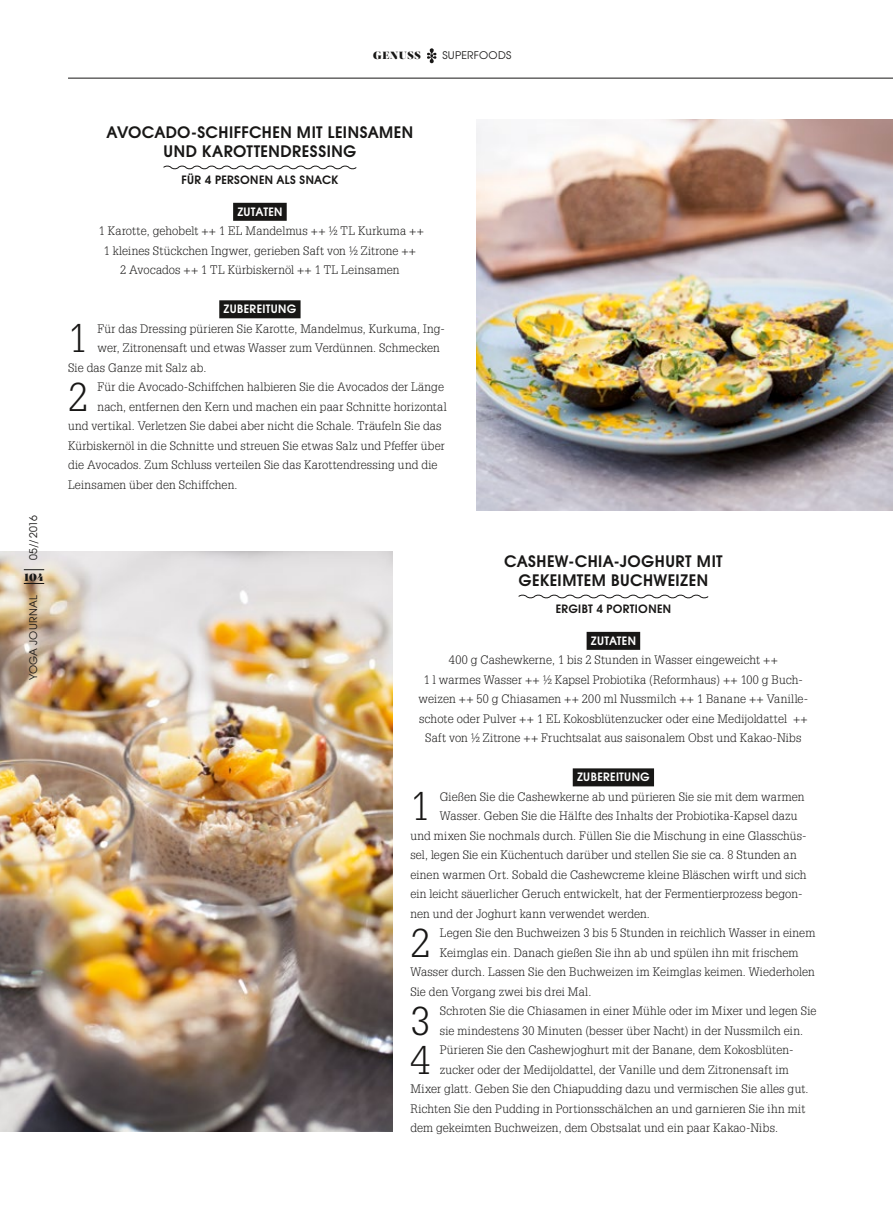
<style>
.page{position:relative;width:893px;height:1212px;background:#fff}
.page>*{position:absolute;margin:0;border:0;box-sizing:border-box;transform-origin:0 0}
.t1{font:300 39.3px "Glypha";color:#181716}
.t2{font:600 16.5px/19.5px "Avant Garde Two BQ";letter-spacing:.03em;color:#181716;text-align:center}
.t3{font:300 12px/19.5px "Glypha";letter-spacing:.01em;color:#181716;text-align:center}
.t4{font:600 12px "Avant Garde Two BQ";letter-spacing:.03em;color:#181716}
.t5{font:600 12px "Avant Garde Two BQ";letter-spacing:.025em;color:#fff}
.t6{font:10.5px "Avant Garde";letter-spacing:.025em;color:#181716}
.t7{font:10.5px "Salome";letter-spacing:.065em;color:#181716}
</style>
<div class="page">
<svg style="left:518px;top:594px;width:191px;height:5px"></svg>
<div style="left:587px;top:632px;width:53px;height:18px;background:#181716"></div>
<div style="left:573px;top:768px;width:81px;height:18px;background:#181716"></div>
<div style="left:233px;top:203px;width:54px;height:18px;background:#181716"></div>
<div style="left:219px;top:300px;width:82px;height:18px;background:#181716"></div>
<svg style="left:163px;top:165px;width:194px;height:5px"></svg>
<img style="left:476px;top:119px;width:417px;height:392px">
<img style="left:0;top:552px;width:392px;height:579px">
<hr style="left:68px;top:78px;width:825px;height:1px;background:#181716">
<svg style="left:427px;top:48px;width:9px;height:15px"></svg>
<svg style="left:24px;top:569px;width:20px;height:1px"></svg>
<svg style="left:24px;top:583px;width:20px;height:1px"></svg>
<p class="t7" style="left:373px;top:49px;width:49px">GENUSS</p>
<p class="t6" style="left:442px;top:49px;width:70px">SUPERFOODS</p>
<p class="t6" style="left:27px;top:560px;width:46px;rotate:-90deg">05//2016</p>
<p class="t7" style="left:24px;top:570px;width:21px">104</p>
<p class="t6" style="left:27px;top:680px;width:86px;rotate:-90deg">YOGA JOURNAL</p>
<h2 class="t2" style="left:107px;top:122px;width:308px">AVOCADO-SCHIFFCHEN MIT LEINSAMEN<br>UND KAROTTENDRESSING</h2>
<p class="t4" style="left:182px;top:173px;width:158px">FÜR 4 PERSONEN ALS SNACK</p>
<p class="t5" style="left:237px;top:204px;width:47px">ZUTATEN</p>
<p class="t3" style="left:99px;top:221px;width:326px">1 Karotte, gehobelt ++ 1 EL Mandelmus ++ ½ TL Kurkuma ++<br>1 kleines Stückchen Ingwer, gerieben Saft von ½ Zitrone ++<br>2 Avocados ++ 1 TL Kürbiskernöl ++ 1 TL Leinsamen</p>
<p class="t5" style="left:224px;top:302px;width:74px">ZUBEREITUNG</p>
<h1 class="t1" style="left:68px;top:316px;width:21px">1</h1>
<p class="t3" style="left:97px;top:318px;width:349px">Für das Dressing pürieren Sie Karotte, Mandelmus, Kurkuma, Ing-</p>
<p class="t3" style="left:97px;top:338px;width:344px">wer, Zitronensaft und etwas Wasser zum Verdünnen. Schmecken</p>
<p class="t3" style="left:68px;top:357px;width:140px">Sie das Ganze mit Salz ab.</p>
<h1 class="t1" style="left:68px;top:374px;width:21px">2</h1>
<p class="t3" style="left:97px;top:377px;width:348px">Für die Avocado-Schiffchen halbieren Sie die Avocados der Länge</p>
<p class="t3" style="left:97px;top:396px;width:351px">nach, entfernen den Kern und machen ein paar Schnitte horizontal</p>
<p class="t3" style="left:68px;top:416px;width:375px">und vertikal. Verletzen Sie dabei aber nicht die Schale. Träufeln Sie das</p>
<p class="t3" style="left:68px;top:435px;width:378px">Kürbiskernöl in die Schnitte und streuen Sie etwas Salz und Pfeffer über</p>
<p class="t3" style="left:68px;top:455px;width:371px">die Avocados. Zum Schluss verteilen Sie das Karottendressing und die</p>
<p class="t3" style="left:68px;top:474px;width:171px">Leinsamen über den Schiffchen.</p>
<h2 class="t2" style="left:504px;top:551px;width:220px">CASHEW-CHIA-JOGHURT MIT<br>GEKEIMTEM BUCHWEIZEN</h2>
<p class="t4" style="left:556px;top:602px;width:117px">ERGIBT 4 PORTIONEN</p>
<p class="t5" style="left:591px;top:633px;width:47px">ZUTATEN</p>
<p class="t3" style="left:418px;top:650px;width:391px">400 g Cashewkerne, 1 bis 2 Stunden in Wasser eingeweicht ++<br>1 l warmes Wasser ++ ½ Kapsel Probiotika (Reformhaus) ++ 100 g Buch&shy;weizen ++ 50 g Chiasamen ++ 200 ml Nussmilch ++ 1 Banane ++ Vanille&shy;schote oder Pulver ++ 1 EL Kokosblütenzucker oder eine Medijoldattel ++ Saft von ½ Zitrone ++ Fruchtsalat aus saisonalem Obst und Kakao-Nibs</p>
<p class="t5" style="left:577px;top:770px;width:74px">ZUBEREITUNG</p>
<h1 class="t1" style="left:410px;top:784px;width:21px">1</h1>
<p class="t3" style="left:440px;top:786px;width:366px">Gießen Sie die Cashewkerne ab und pürieren Sie sie mit dem warmen</p>
<p class="t3" style="left:440px;top:806px;width:359px">Wasser. Geben Sie die Hälfte des Inhalts der Probiotika-Kapsel dazu</p>
<p class="t3" style="left:410px;top:825px;width:398px">und mixen Sie nochmals durch. Füllen Sie die Mischung in eine Glasschüs-</p>
<p class="t3" style="left:410px;top:845px;width:388px">sel, legen Sie ein Küchentuch darüber und stellen Sie sie ca. 8 Stunden an</p>
<p class="t3" style="left:410px;top:864px;width:398px">einen warmen Ort. Sobald die Cashewcreme kleine Bläschen wirft und sich</p>
<p class="t3" style="left:410px;top:884px;width:394px">ein leicht säuerlicher Geruch entwickelt, hat der Fermentierprozess begon-</p>
<p class="t3" style="left:410px;top:903px;width:241px">nen und der Joghurt kann verwendet werden.</p>
<h1 class="t1" style="left:410px;top:920px;width:21px">2</h1>
<p class="t3" style="left:440px;top:923px;width:377px">Legen Sie den Buchweizen 3 bis 5 Stunden in reichlich Wasser in einem</p>
<p class="t3" style="left:440px;top:942px;width:360px">Keimglas ein. Danach gießen Sie ihn ab und spülen ihn mit frischem</p>
<p class="t3" style="left:410px;top:962px;width:406px">Wasser durch. Lassen Sie den Buchweizen im Keimglas keimen. Wiederholen</p>
<p class="t3" style="left:410px;top:981px;width:182px">Sie den Vorgang zwei bis drei Mal.</p>
<h1 class="t1" style="left:410px;top:998px;width:21px">3</h1>
<p class="t3" style="left:440px;top:1001px;width:378px;text-align:left">Schroten Sie die Chiasamen in einer Mühle oder im Mixer und legen Sie sie mindestens 30 Minuten (besser über Nacht) in der Nussmilch ein.</p>
<h1 class="t1" style="left:410px;top:1037px;width:21px">4</h1>
<p class="t3" style="left:440px;top:1040px;width:355px">Pürieren Sie den Cashewjoghurt mit der Banane, dem Kokosblüten-</p>
<p class="t3" style="left:440px;top:1059px;width:351px">zucker oder der Medijoldattel, der Vanille und dem Zitronensaft im</p>
<p class="t3" style="left:410px;top:1079px;width:400px">Mixer glatt. Geben Sie den Chiapudding dazu und vermischen Sie alles gut.</p>
<p class="t3" style="left:410px;top:1098px;width:396px">Richten Sie den Pudding in Portionsschälchen an und garnieren Sie ihn mit</p>
<p class="t3" style="left:410px;top:1118px;width:369px">dem gekeimten Buchweizen, dem Obstsalat und ein paar Kakao-Nibs.</p>
</div>
